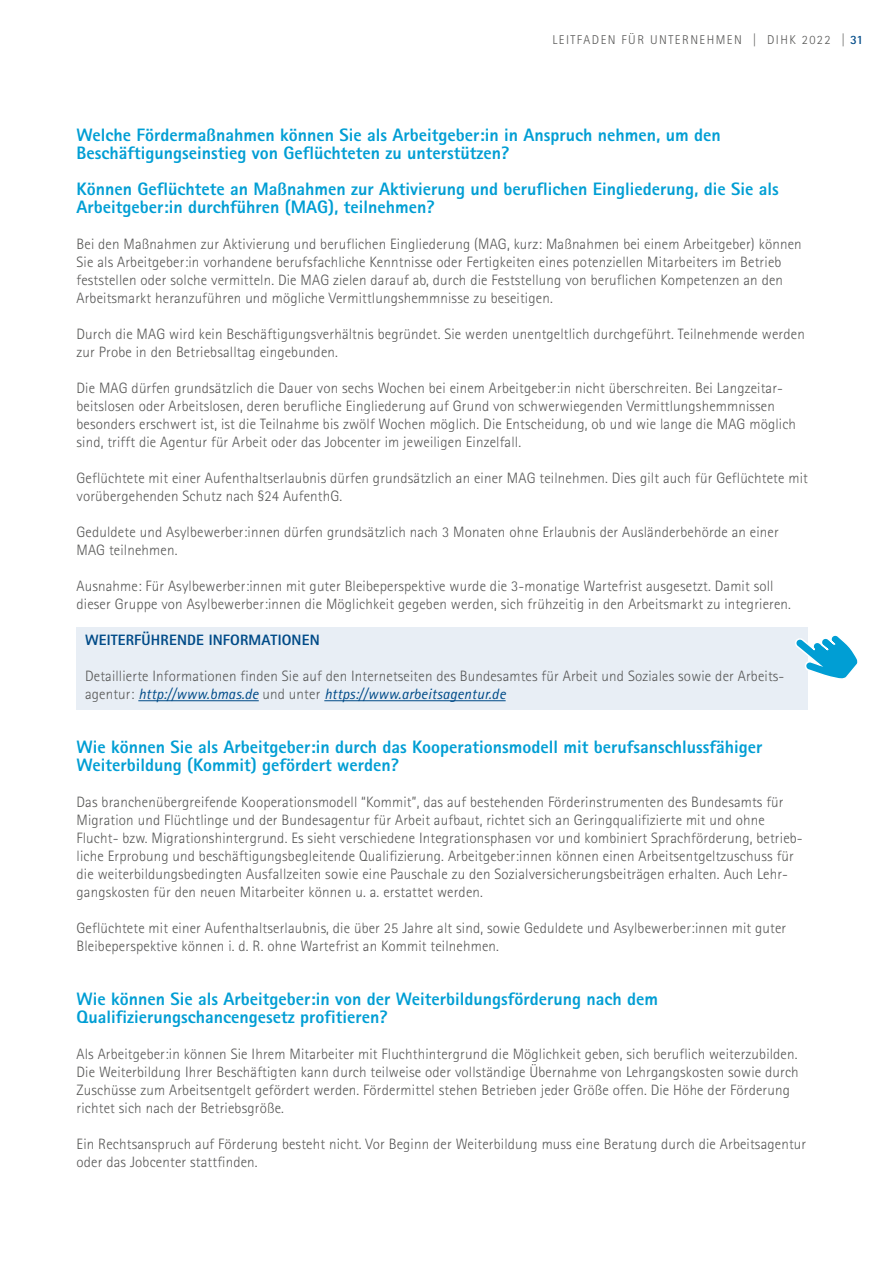
<style>
.page{position:relative;width:893px;height:1263px;background:#fff}
.page>*{position:absolute;margin:0;border:0;box-sizing:border-box;transform-origin:0 0}
.H2-04_Subhead_SKY{font:800 18px/18px "Agfa Rotis Sans Serif";color:#009ed4}
.P-01_Copy_10_Abstand{font:300 15px/18px "Agfa Rotis Sans Serif";letter-spacing:.01em;color:#575756}
.P-Copy_10_im_Kasten{font:300 15px/18px "Agfa Rotis Sans Serif";letter-spacing:.01em;color:#575756}
.P-Copy_10_im_Kasten-2{font:800 15px "Agfa Rotis Sans Serif";letter-spacing:.01em;color:#004b88}
.t1{font:300 12.75px "Agfa Rotis Sans Serif";letter-spacing:.115em;color:#575756}
.s1{font-weight:700;color:#004b88}
.s2{font-family:"Rotis Sans Serif Pro";font-weight:400;font-style:italic;color:#004b88}
</style>
<div class="page">
<div style="left:77px;top:627px;width:731px;height:83px;background:#e8eef5"></div>
<svg style="left:795px;top:635px;width:63px;height:44px"></svg>
<hr style="left:138px;top:700px;width:121px;height:1px;background:#004b88">
<hr style="left:324px;top:700px;width:182px;height:1px;background:#004b88">
<p class="t1" style="left:552px;top:32px;width:312px">LEITFADEN FÜR UNTERNEHMEN | DIHK 2022 | <span class="s1">31</span></p>
<h2 class="H2-04_Subhead_SKY" style="left:77px;top:126px;width:646px">Welche Fördermaßnahmen können Sie als Arbeitgeber:in in Anspruch nehmen, um den<br>Beschäftigungseinstieg von Geflüchteten zu unterstützen?</h2>
<h2 class="H2-04_Subhead_SKY" style="left:77px;top:180px;width:704px">Können Geflüchtete an Maßnahmen zur Aktivierung und beruflichen Eingliederung, die Sie als<br>Arbeitgeber:in durchführen (MAG), teilnehmen?</h2>
<p class="P-01_Copy_10_Abstand" style="left:77px;top:235px;width:727px">Bei den Maßnahmen zur Aktivierung und beruflichen Eingliederung (MAG, kurz: Maßnahmen bei einem Arbeitgeber) können Sie als Arbeitgeber:in vorhandene berufsfachliche Kenntnisse oder Fertigkeiten eines potenziellen Mitarbeiters im Betrieb feststellen oder solche vermitteln. Die MAG zielen darauf ab, durch die Feststellung von beruflichen Kompetenzen an den Arbeitsmarkt heranzuführen und mögliche Vermittlungshemmnisse zu beseitigen.</p>
<p class="P-01_Copy_10_Abstand" style="left:77px;top:325px;width:730px">Durch die MAG wird kein Beschäftigungsverhältnis begründet. Sie werden unentgeltlich durchgeführt. Teilnehmende werden zur Probe in den Betriebsalltag eingebunden.</p>
<p class="P-01_Copy_10_Abstand" style="left:77px;top:379px;width:721px">Die MAG dürfen grundsätzlich die Dauer von sechs Wochen bei einem Arbeitgeber:in nicht überschreiten. Bei Langzeitar&shy;beitslosen oder Arbeitslosen, deren berufliche Eingliederung auf Grund von schwerwiegenden Vermittlungshemmnissen besonders erschwert ist, ist die Teilnahme bis zwölf Wochen möglich. Die Entscheidung, ob und wie lange die MAG möglich sind, trifft die Agentur für Arbeit oder das Jobcenter im jeweiligen Einzelfall.</p>
<p class="P-01_Copy_10_Abstand" style="left:77px;top:469px;width:733px">Geflüchtete mit einer Aufenthaltserlaubnis dürfen grundsätzlich an einer MAG teilnehmen. Dies gilt auch für Geflüchtete mit vorübergehenden Schutz nach §24 AufenthG.</p>
<p class="P-01_Copy_10_Abstand" style="left:77px;top:523px;width:704px">Geduldete und Asylbewerber:innen dürfen grundsätzlich nach 3 Monaten ohne Erlaubnis der Ausländerbehörde an einer<br>MAG teilnehmen.</p>
<p class="P-01_Copy_10_Abstand" style="left:77px;top:577px;width:716px">Ausnahme: Für Asylbewerber:innen mit guter Bleibeperspektive wurde die 3-monatige Wartefrist ausgesetzt. Damit soll dieser Gruppe von Asylbewerber:innen die Möglichkeit gegeben werden, sich frühzeitig in den Arbeitsmarkt zu integrieren.</p>
<p class="P-Copy_10_im_Kasten-2" style="left:85px;top:631px;width:236px">WEITERFÜHRENDE INFORMATIONEN</p>
<p class="P-Copy_10_im_Kasten" style="left:85px;top:667px;width:701px">Detaillierte Informationen finden Sie auf den Internetseiten des Bundesamtes für Arbeit und Soziales sowie der Arbeits&shy;agentur: <span class="s2">http://www.bmas.de</span> und unter <span class="s2">https://www.arbeitsagentur.de</span></p>
<h2 class="H2-04_Subhead_SKY" style="left:77px;top:738px;width:687px">Wie können Sie als Arbeitgeber:in durch das Kooperationsmodell mit berufsanschlussfähiger<br>Weiterbildung (Kommit) gefördert werden?</h2>
<p class="P-01_Copy_10_Abstand" style="left:77px;top:793px;width:728px">Das branchenübergreifende Kooperationsmodell “Kommit”, das auf bestehenden Förderinstrumenten des Bundesamts für Migration und Flüchtlinge und der Bundesagentur für Arbeit aufbaut, richtet sich an Geringqualifizierte mit und ohne Flucht- bzw. Migrationshintergrund. Es sieht verschiedene Integrationsphasen vor und kombiniert Sprachförderung, betrieb&shy;liche Erprobung und beschäftigungsbegleitende Qualifizierung. Arbeitgeber:innen können einen Arbeitsentgeltzuschuss für die weiterbildungsbedingten Ausfallzeiten sowie eine Pauschale zu den Sozialversicherungsbeiträgen erhalten. Auch Lehr&shy;gangskosten für den neuen Mitarbeiter können u. a. erstattet werden.</p>
<p class="P-01_Copy_10_Abstand" style="left:77px;top:919px;width:711px">Geflüchtete mit einer Aufenthaltserlaubnis, die über 25 Jahre alt sind, sowie Geduldete und Asylbewerber:innen mit guter<br>Bleibeperspektive können i. d. R. ohne Wartefrist an Kommit teilnehmen.</p>
<h2 class="H2-04_Subhead_SKY" style="left:77px;top:990px;width:583px">Wie können Sie als Arbeitgeber:in von der Weiterbildungsförderung nach dem<br>Qualifizierungschancengesetz profitieren?</h2>
<p class="P-01_Copy_10_Abstand" style="left:77px;top:1045px;width:724px">Als Arbeitgeber:in können Sie Ihrem Mitarbeiter mit Fluchthintergrund die Möglichkeit geben, sich beruflich weiterzubilden.<br>Die Weiterbildung Ihrer Beschäftigten kann durch teilweise oder vollständige Übernahme von Lehrgangskosten sowie durch Zuschüsse zum Arbeitsentgelt gefördert werden. Fördermittel stehen Betrieben jeder Größe offen. Die Höhe der Förderung richtet sich nach der Betriebsgröße.</p>
<p class="P-01_Copy_10_Abstand" style="left:77px;top:1135px;width:731px">Ein Rechtsanspruch auf Förderung besteht nicht. Vor Beginn der Weiterbildung muss eine Beratung durch die Arbeitsagentur oder das Jobcenter stattfinden.</p>
</div>
